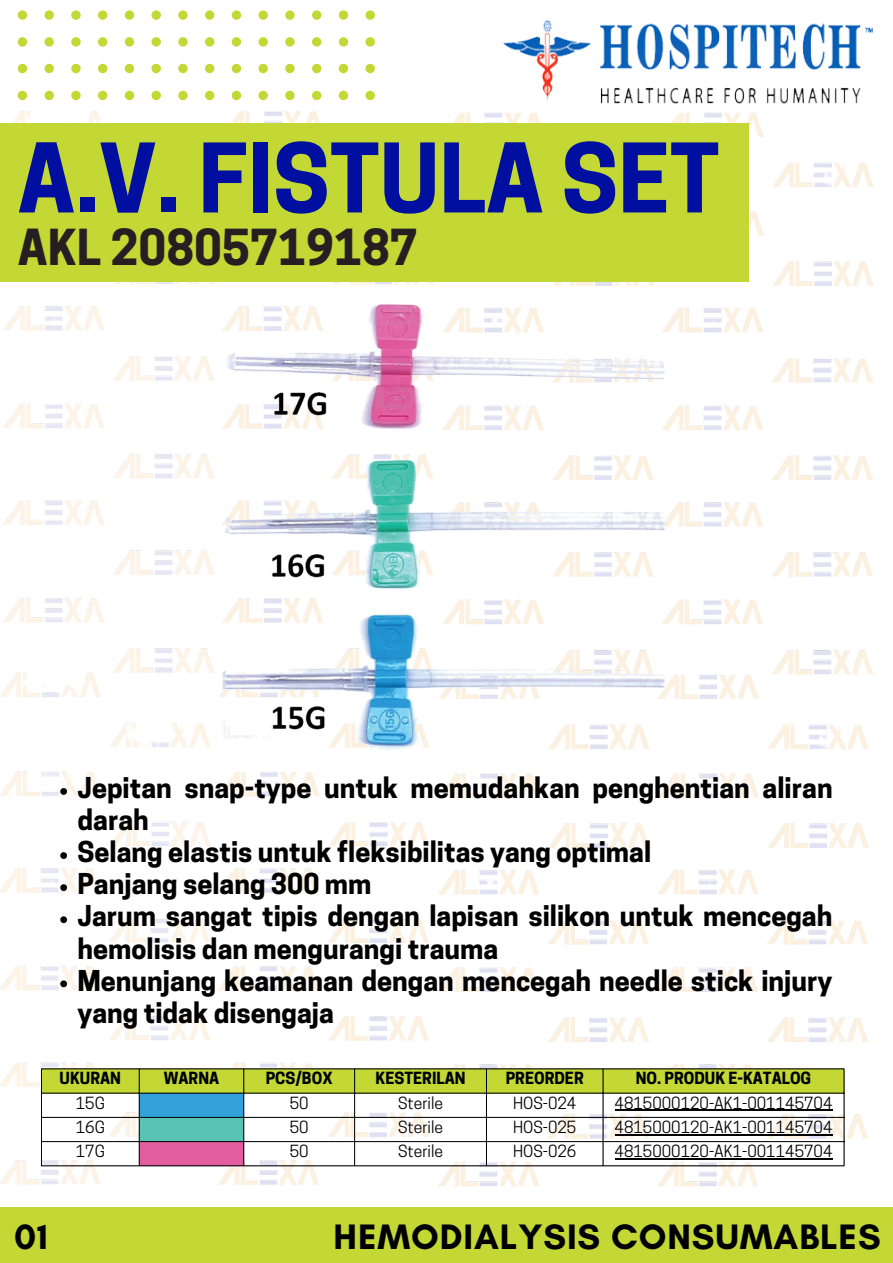
<style>
.page{position:relative;width:893px;height:1263px;background:#fff}
.page>*{position:absolute;margin:0;border:0;box-sizing:border-box;transform-origin:0 0}
.t1{font:700 89.78px "Cooper Hewitt";color:#000f9f}
.t2{font:700 46.58px "Cooper Hewitt";color:#241f21}
.t3{font:700 36px "Glacial Indifference";letter-spacing:.025em;color:#000}
.t4{font:700 35.85px "Glacial Indifference";color:#000}
.t5{font:700 27px/32.1px "Cooper Hewitt";color:#000}
.t6{font:15.75px "Cooper Hewitt";color:#000}
.t7{font:700 15.75px "Cooper Hewitt";color:#000}
</style>
<div class="page">
<img style="left:3px;top:100px;width:871px;height:561px">
<img style="left:0;top:661px;width:873px;height:526px">
<div style="left:18px;top:10px;width:9px;height:10px;background:#c3d735;border-radius:50%"></div>
<div style="left:44px;top:10px;width:10px;height:10px;background:#c3d735;border-radius:50%"></div>
<svg style="left:71px;top:10px;width:10px;height:10px"></svg>
<div style="left:98px;top:10px;width:9px;height:10px;background:#c3d735;border-radius:50%"></div>
<div style="left:125px;top:10px;width:9px;height:10px;background:#c3d735;border-radius:50%"></div>
<div style="left:151px;top:10px;width:10px;height:10px;background:#c3d735;border-radius:50%"></div>
<div style="left:178px;top:10px;width:10px;height:10px;background:#c3d735;border-radius:50%"></div>
<div style="left:18px;top:37px;width:9px;height:10px;background:#c3d735;border-radius:50%"></div>
<div style="left:44px;top:37px;width:10px;height:10px;background:#c3d735;border-radius:50%"></div>
<svg style="left:71px;top:37px;width:10px;height:10px"></svg>
<div style="left:98px;top:37px;width:9px;height:10px;background:#c3d735;border-radius:50%"></div>
<div style="left:125px;top:37px;width:9px;height:10px;background:#c3d735;border-radius:50%"></div>
<div style="left:151px;top:37px;width:10px;height:10px;background:#c3d735;border-radius:50%"></div>
<svg style="left:178px;top:37px;width:10px;height:10px"></svg>
<div style="left:18px;top:64px;width:9px;height:9px;background:#c3d735;border-radius:50%"></div>
<div style="left:44px;top:64px;width:10px;height:9px;background:#c3d735;border-radius:50%"></div>
<div style="left:71px;top:64px;width:10px;height:9px;background:#c3d735;border-radius:50%"></div>
<div style="left:98px;top:64px;width:9px;height:9px;background:#c3d735;border-radius:50%"></div>
<div style="left:125px;top:64px;width:9px;height:9px;background:#c3d735;border-radius:50%"></div>
<div style="left:151px;top:64px;width:10px;height:9px;background:#c3d735;border-radius:50%"></div>
<div style="left:178px;top:64px;width:10px;height:9px;background:#c3d735;border-radius:50%"></div>
<div style="left:18px;top:91px;width:9px;height:9px;background:#c3d735;border-radius:50%"></div>
<div style="left:44px;top:91px;width:10px;height:9px;background:#c3d735;border-radius:50%"></div>
<div style="left:71px;top:91px;width:10px;height:9px;background:#c3d735;border-radius:50%"></div>
<div style="left:98px;top:91px;width:9px;height:9px;background:#c3d735;border-radius:50%"></div>
<div style="left:125px;top:91px;width:9px;height:9px;background:#c3d735;border-radius:50%"></div>
<div style="left:151px;top:91px;width:10px;height:9px;background:#c3d735;border-radius:50%"></div>
<div style="left:178px;top:91px;width:10px;height:9px;background:#c3d735;border-radius:50%"></div>
<div style="left:205px;top:10px;width:9px;height:10px;background:#c3d735;border-radius:50%"></div>
<div style="left:232px;top:10px;width:9px;height:10px;background:#c3d735;border-radius:50%"></div>
<div style="left:258px;top:10px;width:10px;height:10px;background:#c3d735;border-radius:50%"></div>
<div style="left:285px;top:10px;width:10px;height:10px;background:#c3d735;border-radius:50%"></div>
<div style="left:312px;top:10px;width:9px;height:10px;background:#c3d735;border-radius:50%"></div>
<div style="left:339px;top:10px;width:9px;height:10px;background:#c3d735;border-radius:50%"></div>
<div style="left:365px;top:10px;width:10px;height:10px;background:#c3d735;border-radius:50%"></div>
<div style="left:205px;top:37px;width:9px;height:10px;background:#c3d735;border-radius:50%"></div>
<div style="left:232px;top:37px;width:9px;height:10px;background:#c3d735;border-radius:50%"></div>
<div style="left:258px;top:37px;width:10px;height:10px;background:#c3d735;border-radius:50%"></div>
<svg style="left:285px;top:37px;width:10px;height:10px"></svg>
<div style="left:312px;top:37px;width:9px;height:10px;background:#c3d735;border-radius:50%"></div>
<div style="left:339px;top:37px;width:9px;height:10px;background:#c3d735;border-radius:50%"></div>
<div style="left:365px;top:37px;width:10px;height:10px;background:#c3d735;border-radius:50%"></div>
<div style="left:205px;top:64px;width:9px;height:9px;background:#c3d735;border-radius:50%"></div>
<div style="left:232px;top:64px;width:9px;height:9px;background:#c3d735;border-radius:50%"></div>
<div style="left:258px;top:64px;width:10px;height:9px;background:#c3d735;border-radius:50%"></div>
<div style="left:285px;top:64px;width:10px;height:9px;background:#c3d735;border-radius:50%"></div>
<div style="left:312px;top:64px;width:9px;height:9px;background:#c3d735;border-radius:50%"></div>
<div style="left:339px;top:64px;width:9px;height:9px;background:#c3d735;border-radius:50%"></div>
<div style="left:365px;top:64px;width:10px;height:9px;background:#c3d735;border-radius:50%"></div>
<div style="left:205px;top:91px;width:9px;height:9px;background:#c3d735;border-radius:50%"></div>
<div style="left:232px;top:91px;width:9px;height:9px;background:#c3d735;border-radius:50%"></div>
<div style="left:258px;top:91px;width:10px;height:9px;background:#c3d735;border-radius:50%"></div>
<div style="left:285px;top:91px;width:10px;height:9px;background:#c3d735;border-radius:50%"></div>
<div style="left:312px;top:91px;width:9px;height:9px;background:#c3d735;border-radius:50%"></div>
<div style="left:339px;top:91px;width:9px;height:9px;background:#c3d735;border-radius:50%"></div>
<div style="left:365px;top:91px;width:10px;height:9px;background:#c3d735;border-radius:50%"></div>
<img style="left:467px;top:20px;width:407px;height:107px">
<div style="left:0;top:123px;width:748px;height:159px;background:#c3d735"></div>
<svg style="left:42px;top:1069px;width:801px;height:24px;background:#bbce32"></svg>
<div style="left:139px;top:1093px;width:105px;height:24px;background:#32a1db"></div>
<div style="left:139px;top:1117px;width:105px;height:25px;background:#59c4b6"></div>
<div style="left:139px;top:1141px;width:105px;height:25px;background:#e35ea0"></div>
<hr style="left:614px;top:1110px;width:218px;height:1px;background:#000">
<hr style="left:614px;top:1134px;width:218px;height:1px;background:#000">
<hr style="left:614px;top:1158px;width:218px;height:1px;background:#000">
<hr style="left:41px;top:1069px;width:1px;height:96px;background:#000">
<hr style="left:139px;top:1069px;width:1px;height:96px;background:#000">
<hr style="left:243px;top:1069px;width:1px;height:96px;background:#000">
<hr style="left:354px;top:1069px;width:1px;height:96px;background:#000">
<hr style="left:486px;top:1069px;width:1px;height:96px;background:#000">
<hr style="left:602px;top:1069px;width:1px;height:96px;background:#000">
<hr style="left:843px;top:1069px;width:1px;height:96px;background:#000">
<hr style="left:41px;top:1068px;width:803px;height:1px;background:#000">
<hr style="left:41px;top:1093px;width:803px;height:1px;background:#000">
<hr style="left:41px;top:1117px;width:803px;height:1px;background:#000">
<hr style="left:41px;top:1141px;width:803px;height:1px;background:#000">
<hr style="left:41px;top:1165px;width:803px;height:1px;background:#000">
<div style="left:0;top:1207px;width:893px;height:56px;background:#c3d735"></div>
<img style="left:220px;top:303px;width:444px;height:447px">
<svg style="left:60px;top:788px;width:7px;height:7px"></svg>
<svg style="left:60px;top:852px;width:7px;height:7px"></svg>
<svg style="left:60px;top:884px;width:7px;height:7px"></svg>
<svg style="left:60px;top:916px;width:7px;height:7px"></svg>
<svg style="left:60px;top:980px;width:7px;height:7px"></svg>
<h1 class="t1" style="left:18px;top:145px;width:703px">A.V. FISTULA SET</h1>
<h2 class="t2" style="left:18px;top:230px;width:401px">AKL 20805719187</h2>
<p class="t5" style="left:77px;top:775px;width:756px">Jepitan snap-type untuk memudahkan penghentian aliran darah<br>Selang elastis untuk fleksibilitas yang optimal<br>Panjang selang 300 mm<br>Jarum sangat tipis dengan lapisan silikon untuk mencegah hemolisis dan mengurangi trauma<br>Menunjang keamanan dengan mencegah needle stick injury yang tidak disengaja</p>
<p class="t7" style="left:60px;top:1072px;width:63px">UKURAN</p>
<p class="t7" style="left:164px;top:1072px;width:57px">WARNA</p>
<p class="t7" style="left:266px;top:1072px;width:69px">PCS/BOX</p>
<p class="t7" style="left:375px;top:1072px;width:91px">KESTERILAN</p>
<p class="t7" style="left:505px;top:1072px;width:80px">PREORDER</p>
<p class="t7" style="left:636px;top:1072px;width:177px">NO. PRODUK E-KATALOG</p>
<p class="t6" style="left:76px;top:1097px;width:31px">15G</p>
<p class="t6" style="left:290px;top:1097px;width:20px">50</p>
<p class="t6" style="left:398px;top:1097px;width:46px">Sterile</p>
<p class="t6" style="left:513px;top:1097px;width:65px">HOS-024</p>
<p class="t6" style="left:614px;top:1097px;width:219px">4815000120-AK1-001145704</p>
<p class="t6" style="left:76px;top:1121px;width:31px">16G</p>
<p class="t6" style="left:290px;top:1121px;width:20px">50</p>
<p class="t6" style="left:398px;top:1121px;width:46px">Sterile</p>
<p class="t6" style="left:513px;top:1121px;width:65px">HOS-025</p>
<p class="t6" style="left:614px;top:1121px;width:219px">4815000120-AK1-001145704</p>
<p class="t6" style="left:76px;top:1145px;width:31px">17G</p>
<p class="t6" style="left:290px;top:1145px;width:20px">50</p>
<p class="t6" style="left:398px;top:1145px;width:46px">Sterile</p>
<p class="t6" style="left:513px;top:1145px;width:65px">HOS-026</p>
<p class="t6" style="left:614px;top:1145px;width:219px">4815000120-AK1-001145704</p>
<h3 class="t4" style="left:14px;top:1215px;width:35px">01</h3>
<h3 class="t3" style="left:333px;top:1214px;width:548px">HEMODIALYSIS CONSUMABLES</h3>
</div>
